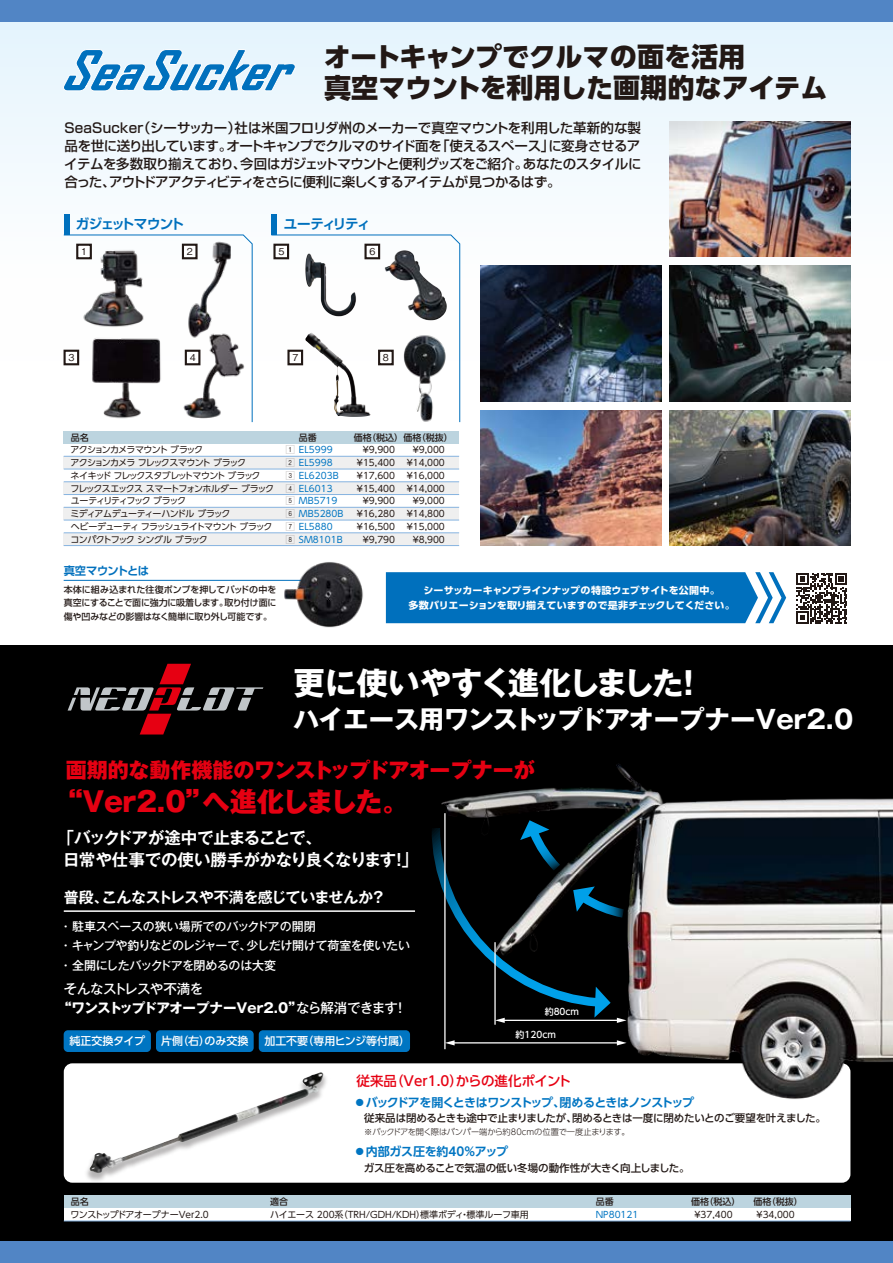
<style>
.page{position:relative;width:893px;height:1263px;background:#fff}
.page>*{position:absolute;margin:0;border:0;box-sizing:border-box;transform-origin:0 0}
.t1{font:700 31.5px "Gothic MB101 Pro";letter-spacing:-.035em;color:#fff}
.t2{font:800 27px/31.5px "UD Shin Go Pro";letter-spacing:-.02em;color:#221815}
.t3{font:800 27px "Gothic MB101 Pro";letter-spacing:-.005em;color:#e60012}
.t4{font:700 25.5px "Gothic MB101 Pro";letter-spacing:-.025em;color:#fff}
.t5{font:800 21px "Gothic MB101 Pro";letter-spacing:-.01em;color:#e60012}
.t6{font:700 16.5px/22.5px "Gothic MB101 Pro De";letter-spacing:-.03em;color:#fff}
.t7{font:700 15px "Gothic MB101 Pro De";letter-spacing:-.035em;color:#fff}
.t8{font:500 13.5px/18px "Shin Go Pro";letter-spacing:-.05em;color:#221815;text-align:justify}
.t9{font:700 13.5px/19.5px "Gothic MB101 Pro";letter-spacing:-.03em;color:#fff}
.t10{font:500 13.5px "UD Shin Go Pro";color:#e60012}
.t11{font:700 13.5px "Shin Go Pro De";letter-spacing:-.09em;color:#0070bd}
.t12{font:700 13.5px "Shin Go Pro De";letter-spacing:-.115em;color:#0070bd}
.t13{font:500 12px/19.5px "Gothic MB101 Pro";letter-spacing:-.03em;color:#fff}
.t14{font:700 12px "UD Shin Go Pro De";letter-spacing:-.06em;color:#0075c2}
.t15{font:700 12px "UD Shin Go Pro De";letter-spacing:-.015em;color:#0075c2}
.t16{font:700 11.25px "Shin Go Pro De";letter-spacing:-.045em;color:#0070bd}
.t17{font:500 10.95px "UD Shin Go Pro";color:#fff}
.t18{font:500 10.5px "UD Shin Go Pro";letter-spacing:-.02em;color:#221815}
.t19{font:700 9.75px/15px "UD Shin Go Pro";letter-spacing:.005em;color:#fff;text-align:center}
.t20{font:500 9.6px "Gothic BBB Pro";color:#221815}
.t21{font:9px/12.8px "UD Shin Go Pro";letter-spacing:-.095em;color:#221815}
.t22{font:9px/12.8px "UD Shin Go Pro";color:#221815;text-align:right}
.t23{font:500 9px/13.5px "Shin Go Pro";letter-spacing:-.035em;color:#221815;text-align:justify}
.t24{font:9px/12.8px "UD Shin Go Pro";color:#0075c2}
.t25{font:500 9px "UD Shin Go Pro";color:#221815}
.t26{font:9px "UD Shin Go Pro";letter-spacing:-.05em;color:#221815}
.t27{font:500 9px "UD Shin Go Pro";color:#fff}
.t28{font:9px/12.8px "Box Number White";color:#221815;text-align:justify}
.t29{font:300 8.25px "UD Shin Go Pro";letter-spacing:-.03em;color:#221815}
.s1{font-weight:500}
</style>
<div class="page">
<div style="left:0;top:631px;width:893px;height:632px;background:#000"></div>
<div style="left:0;top:0;width:893px;height:644px;background:linear-gradient(to bottom,#ebf6fd,#fffffe)"></div>
<div style="left:64px;top:1063px;width:786px;height:120px;background:#fff;border-radius:9px"></div>
<img style="left:253px;top:238px;width:14px;height:106px">
<img style="left:74px;top:423px;width:101px;height:5px">
<img style="left:253px;top:328px;width:6px;height:91px">
<img style="left:375px;top:327px;width:101px;height:101px">
<img style="left:82px;top:1072px;width:249px;height:111px">
<img style="left:90px;top:1073px;width:229px;height:100px">
<div style="left:64px;top:1195px;width:786px;height:26px;background:#fff"></div>
<div style="left:64px;top:1195px;width:786px;height:13px;background:#bcd4df"></div>
<hr style="left:64px;top:1221px;width:786px;height:1px;background:#86b3e0">
<img style="left:424px;top:764px;width:469px;height:343px">
<img style="left:480px;top:266px;width:181px;height:135px">
<img style="left:669px;top:121px;width:181px;height:136px">
<img style="left:480px;top:410px;width:181px;height:136px">
<img style="left:669px;top:266px;width:181px;height:135px">
<img style="left:669px;top:410px;width:181px;height:135px">
<svg style="left:63px;top:49px;width:233px;height:49px;background:#9ecae7"></svg>
<svg style="left:386px;top:572px;width:400px;height:51px;background:#0f78c1"></svg>
<div style="left:64px;top:431px;width:395px;height:115px;background:#fff"></div>
<div style="left:64px;top:456px;width:395px;height:13px;background:#efefef"></div>
<div style="left:64px;top:431px;width:395px;height:12px;background:#bcd4df"></div>
<hr style="left:64px;top:456px;width:395px;height:1px;background:#86b3e0">
<hr style="left:64px;top:469px;width:395px;height:1px;background:#86b3e0">
<div style="left:64px;top:482px;width:395px;height:12px;background:#efefef"></div>
<hr style="left:64px;top:481px;width:395px;height:1px;background:#86b3e0">
<hr style="left:64px;top:494px;width:395px;height:1px;background:#86b3e0">
<div style="left:64px;top:507px;width:395px;height:13px;background:#efefef"></div>
<div style="left:64px;top:533px;width:395px;height:13px;background:#efefef"></div>
<hr style="left:64px;top:507px;width:395px;height:1px;background:#86b3e0">
<hr style="left:64px;top:520px;width:395px;height:1px;background:#86b3e0">
<hr style="left:64px;top:532px;width:395px;height:1px;background:#86b3e0">
<hr style="left:64px;top:545px;width:395px;height:1px;background:#86b3e0">
<hr style="left:64px;top:580px;width:289px;height:1px;background:#0070bd">
<img style="left:284px;top:549px;width:89px;height:89px">
<svg style="left:63px;top:234px;width:190px;height:189px"></svg>
<div style="left:64px;top:215px;width:5px;height:20px;background:#0070bd"></div>
<svg style="left:270px;top:234px;width:191px;height:189px"></svg>
<div style="left:271px;top:215px;width:6px;height:20px;background:#0070bd"></div>
<svg style="left:68px;top:664px;width:195px;height:70px"></svg>
<img style="left:424px;top:764px;width:129px;height:68px">
<img style="left:424px;top:764px;width:114px;height:56px">
<div style="left:64px;top:1030px;width:87px;height:22px;background:#0075c2;border-radius:4px"></div>
<div style="left:259px;top:1030px;width:151px;height:22px;background:#0075c2;border-radius:4px"></div>
<div style="left:156px;top:1030px;width:98px;height:22px;background:#0075c2;border-radius:4px"></div>
<hr style="left:64px;top:910px;width:351px;height:2px;background:#fff">
<hr style="left:494px;top:942px;width:2px;height:83px;background:#fff">
<svg style="left:427px;top:819px;width:206px;height:204px"></svg>
<hr style="left:444px;top:813px;width:2px;height:236px;background:#fff">
<hr style="left:453px;top:1042px;width:166px;height:1px;background:#fff">
<svg style="left:617px;top:1040px;width:9px;height:5px"></svg>
<svg style="left:445px;top:1040px;width:10px;height:5px"></svg>
<div style="left:789px;top:566px;width:65px;height:65px;background:#fff"></div>
<svg style="left:796px;top:573px;width:51px;height:51px"></svg>
<div style="left:0;top:0;width:893px;height:21px;background:#5185c5"></div>
<div style="left:0;top:1242px;width:893px;height:21px;background:#5185c5"></div>
<h2 class="t2" style="left:324px;top:40px;width:506px">オートキャンプでクルマの面を活用<br>真空マウントを利用した画期的なアイテム</h2>
<p class="t8" style="left:64px;top:117px;width:579px">SeaSucker（シーサッカー）社は米国フロリダ州のメーカーで真空マウントを利用した革新的な製品を世に送り出しています。オートキャンプでクルマのサイド面を「使えるスペース」に変身させるアイテムを多数取り揃えており、今回はガジェットマウントと便利グッズをご紹介。あなたのスタイルに合った、アウトドアアクティビティをさらに便利に楽しくするアイテムが見つかるはず。</p>
<p class="t11" style="left:76px;top:213px;width:110px">ガジェットマウント</p>
<p class="t12" style="left:284px;top:213px;width:88px">ユーティリティ</p>
<p class="t20" style="left:81px;top:244px;width:8px">1</p>
<p class="t20" style="left:187px;top:244px;width:8px">2</p>
<p class="t20" style="left:278px;top:244px;width:8px">5</p>
<p class="t20" style="left:369px;top:244px;width:8px">6</p>
<p class="t20" style="left:68px;top:350px;width:8px">3</p>
<p class="t20" style="left:190px;top:350px;width:8px">4</p>
<p class="t20" style="left:292px;top:350px;width:8px">7</p>
<p class="t20" style="left:383px;top:350px;width:8px">8</p>
<p class="t25" style="left:71px;top:430px;width:19px">品名</p>
<p class="t21" style="left:70px;top:443px;width:205px">アクションカメラマウント ブラック<br>アクションカメラ フレックスマウント ブラック<br>ネイキッド フレックスタブレットマウント ブラック<br>フレックスエックス スマートフォンホルダー ブラックユーティリティフック ブラック<br>ミディアムデューティーハンドル ブラック<br>ヘビーデューティ フラッシュライトマウント ブラックコンパクトフック シングル ブラック</p>
<p class="t16" style="left:64px;top:561px;width:87px">真空マウントとは</p>
<p class="t23" style="left:64px;top:581px;width:214px">本体に組み込まれた往復ポンプを押してパッドの中を真空にすることで面に強力に吸着します。取り付け面に傷や凹みなどの影響はなく簡単に取り外し可能です。</p>
<p class="t25" style="left:299px;top:430px;width:19px">品番</p>
<p class="t24" style="left:299px;top:443px;width:46px">EL5999<br>EL5998<br>EL6203B<br>EL6013<br>MB5719<br>MB5280B<br>EL5880<br>SM8101B</p>
<p class="t28" style="left:286px;top:443px;width:10px">1<br>2<br>3<br>4<br>5<br>6<br>7<br>8</p>
<p class="t25" style="left:354px;top:430px;width:101px">価格（税込）価格（税抜）</p>
<p class="t22" style="left:357px;top:443px;width:40px">¥9,900 ¥15,400 ¥17,600 ¥15,400 ¥9,900 ¥16,280 ¥16,500 ¥9,790</p>
<p class="t22" style="left:407px;top:443px;width:40px">¥9,000 ¥14,000 ¥16,000 ¥14,000 ¥9,000 ¥14,800 ¥15,000 ¥8,900</p>
<p class="t19" style="left:409px;top:582px;width:328px">シーサッカーキャンプラインナップの特設ウェブサイトを公開中。<br>多数バリエーションを取り揃えていますので是非チェックしてください。</p>
<h1 class="t1" style="left:294px;top:657px;width:412px">更に使いやすく進化しました！</h1>
<h3 class="t4" style="left:294px;top:698px;width:561px">ハイエース用ワンストップドアオープナーVer2.0</h3>
<h3 class="t5" style="left:66px;top:752px;width:471px">画期的な動作機能のワンストップドアオープナーが</h3>
<h2 class="t3" style="left:55px;top:779px;width:356px">“Ver2.0”へ進化しました。</h2>
<p class="t6" style="left:63px;top:824px;width:357px;text-indent:-5px">「バックドアが途中で止まることで、<br>日常や仕事での使い勝手がかなり良くなります！」</p>
<p class="t7" style="left:64px;top:885px;width:323px">普段、こんなストレスや不満を感じていませんか？</p>
<p class="t13" style="left:60px;top:915px;width:352px">・ 駐車スペースの狭い場所でのバックドアの開閉<br>・ キャンプや釣りなどのレジャーで、少しだけ開けて荷室を使いたい・ 全開にしたバックドアを閉めるのは大変</p>
<p class="t9" style="left:58px;top:977px;width:350px;text-indent:5px"><span class="s1">そんなストレスや不満を<br></span>“ワンストップドアオープナーVer2.0”<span class="s1">なら解消できます！</span></p>
<p class="t17" style="left:69px;top:1032px;width:77px">純正交換タイプ</p>
<p class="t17" style="left:161px;top:1032px;width:89px">片側（右）のみ交換</p>
<p class="t17" style="left:264px;top:1032px;width:147px">加工不要（専用ヒンジ等付属）</p>
<p class="t27" style="left:545px;top:1004px;width:36px">約80cm</p>
<p class="t27" style="left:515px;top:1027px;width:42px">約120cm</p>
<p class="t10" style="left:357px;top:1069px;width:216px">従来品（Ver1.0）からの進化ポイント</p>
<p class="t25" style="left:71px;top:1194px;width:19px">品名</p>
<p class="t26" style="left:71px;top:1207px;width:140px">ワンストップドアオープナーVer2.0</p>
<p class="t14" style="left:354px;top:1092px;width:342px">●バックドアを開くときはワンストップ、閉めるときはノンストップ</p>
<p class="t18" style="left:354px;top:1109px;width:474px">　従来品は閉めるときも途中で止まりましたが、閉めるときは一度に閉めたいとのご要望を叶えました。</p>
<p class="t29" style="left:364px;top:1125px;width:267px">※バックドアを開く際はバンパー端から約80cmの位置で一度止まります。</p>
<p class="t15" style="left:354px;top:1142px;width:156px">●内部ガス圧を約40％アップ</p>
<p class="t18" style="left:354px;top:1159px;width:337px">　ガス圧を高めることで気温の低い冬場の動作性が大きく向上しました。</p>
<p class="t25" style="left:270px;top:1194px;width:19px">適合</p>
<p class="t22" style="left:270px;top:1208px;width:260px">ハイエース 200系（TRH/GDH/KDH）標準ボディ・標準ルーフ車用</p>
<p class="t25" style="left:596px;top:1194px;width:19px">品番</p>
<p class="t24" style="left:596px;top:1208px;width:44px">NP80121</p>
<p class="t25" style="left:691px;top:1194px;width:51px">価格（税込）</p>
<p class="t26" style="left:694px;top:1207px;width:40px">¥37,400</p>
<p class="t25" style="left:753px;top:1194px;width:51px">価格（税抜）</p>
<p class="t26" style="left:757px;top:1207px;width:40px">¥34,000</p>
</div>
